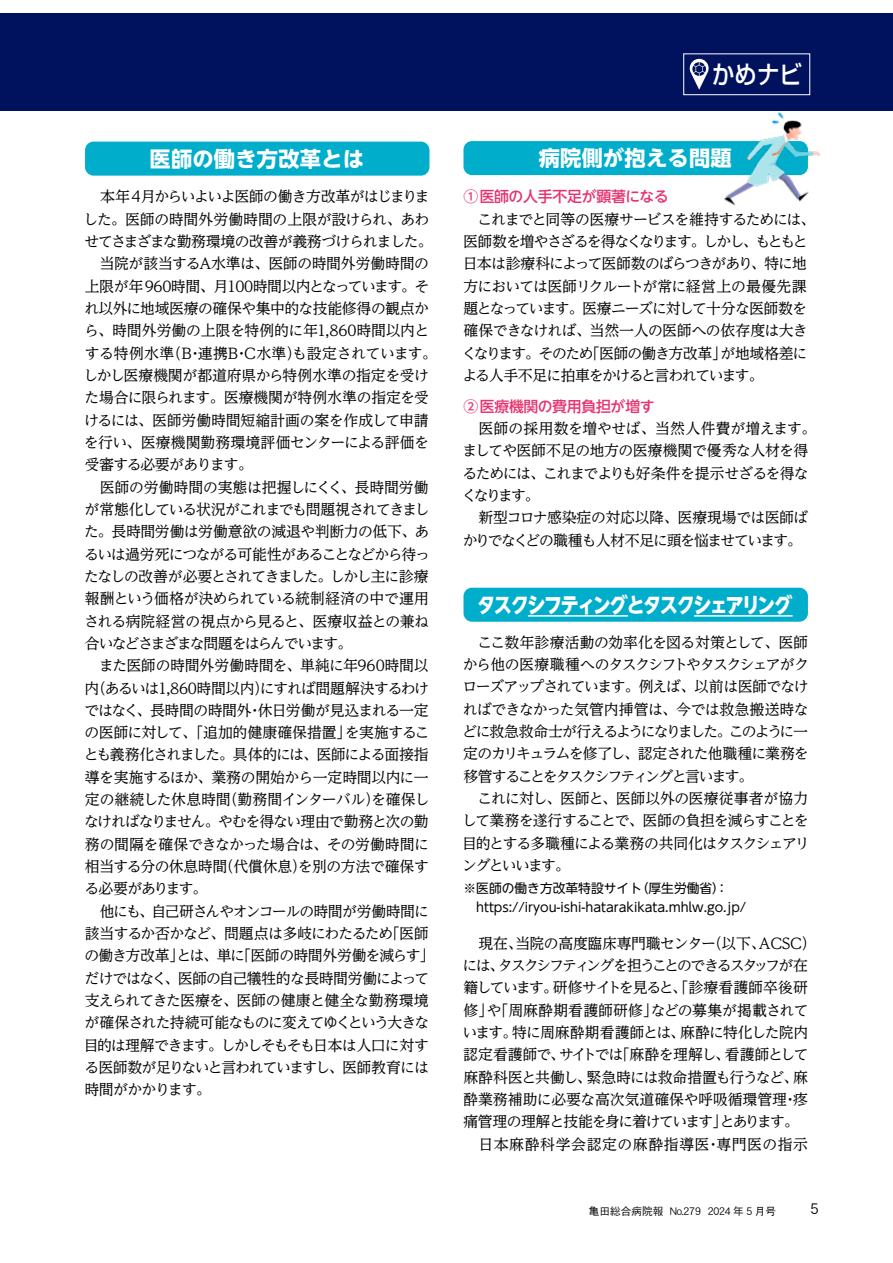
<style>
.page{position:relative;width:893px;height:1263px;background:#fff}
.page>*{position:absolute;margin:0;border:0;box-sizing:border-box;transform-origin:0 0}
.t1{font:500 25.2px "Shin Go Pro";color:#fff;scale:.89 1}
.t2{font:700 21.3px "UD Shin Go NT Pro";letter-spacing:.01em;color:#fff}
.t3{font:800 21.3px "UD Shin Go NT Pro";letter-spacing:-.1em;color:#fff;scale:.85 1}
.t4{font:14.85px/22.4px "Reim Ytwz Pr 6 N";letter-spacing:-.045em;color:#000}
.t5{font:14.85px/22.4px "Reim Ytwz Pr 6 N";letter-spacing:-.07em;color:#000}
.t6{font:14.85px/22.4px "Reim Ytwz Pr 6 N";letter-spacing:-.065em;color:#000}
.t7{font:500 14.85px "UD Shin Go NT Pro";letter-spacing:-.025em;color:#e7336e}
.t8{font:14.85px "DFHS Gothic W3 WINP RKSJ H";color:#000}
.t9{font:12.75px/19.2px "UD Shin Go NT Pro";color:#000}
.t10{font:10.65px "DFHS Gothic W3 WINP RKSJ H";color:#000}
.s1{font-weight:700}
</style>
<div class="page">
<div style="left:0;top:13px;width:893px;height:98px;background:#00125e"></div>
<div style="left:683px;top:53px;width:127px;height:42px;border:1px solid #fff"></div>
<svg style="left:690px;top:59px;width:19px;height:31px"></svg>
<div style="left:85px;top:142px;width:344px;height:34px;background:#00aecc;border-radius:9px"></div>
<div style="left:463px;top:141px;width:345px;height:34px;background:#00aecc;border-radius:9px"></div>
<div style="left:463px;top:588px;width:345px;height:34px;background:#00aecc;border-radius:9px"></div>
<hr style="left:528px;top:615px;width:100px;height:2px;background:#fff">
<hr style="left:694px;top:615px;width:99px;height:2px;background:#fff">
<img style="left:721px;top:112px;width:99px;height:94px">
<h1 class="t1" style="left:712px;top:53px;width:102px">かめナビ</h1>
<h2 class="t2" style="left:150px;top:141px;width:216px">医師の働き方改革とは</h2>
<h2 class="t2" style="left:539px;top:141px;width:195px">病院側が抱える問題</h2>
<p class="t4" style="left:83px;top:185px;width:355px">　本年4月からいよいよ医師の働き方改革がはじまりました。医師の時間外労働時間の上限が設けられ、あわせてさまざまな勤務環境の改善が義務づけられました。　当院が該当するA水準は、医師の時間外労働時間の上限が年960時間、月100時間以内となっています。それ以外に地域医療の確保や集中的な技能修得の観点から、時間外労働の上限を特例的に年1,860時間以内とする特例水準（B・連携B・C水準）も設定されています。しかし医療機関が都道府県から特例水準の指定を受けた場合に限られます。医療機関が特例水準の指定を受けるには、医師労働時間短縮計画の案を作成して申請を行い、医療機関勤務環境評価センターによる評価を受審する必要があります。<br>　医師の労働時間の実態は把握しにくく、長時間労働が常態化している状況がこれまでも問題視されてきました。長時間労働は労働意欲の減退や判断力の低下、あるいは過労死につながる可能性があることなどから待ったなしの改善が必要とされてきました。しかし主に診療報酬という価格が決められている統制経済の中で運用される病院経営の視点から見ると、医療収益との兼ね合いなどさまざまな問題をはらんでいます。<br>　また医師の時間外労働時間を、単純に年960時間以内（あるいは1,860時間以内）にすれば問題解決するわけではなく、長時間の時間外・休日労働が見込まれる一定の医師に対して、「追加的健康確保措置」を実施することも義務化されました。具体的には、医師による面接指導を実施するほか、業務の開始から一定時間以内に一定の継続した休息時間（勤務間インターバル）を確保しなければなりません。やむを得ない理由で勤務と次の勤務の間隔を確保できなかった場合は、その労働時間に相当する分の休息時間（代償休息）を別の方法で確保する必要があります。<br>　他にも、自己研さんやオンコールの時間が労働時間に該当するか否かなど、問題点は多岐にわたるため「医師の働き方改革」とは、単に「医師の時間外労働を減らす」だけではなく、医師の自己犠牲的な長時間労働によって支えられてきた医療を、医師の健康と健全な勤務環境が確保された持続可能なものに変えてゆくという大きな目的は理解できます。しかしそもそも日本は人口に対する医師数が足りないと言われていますし、医師教育には時間がかかります。</p>
<p class="t7" style="left:463px;top:185px;width:207px">① 医師の人手不足が顕著になる</p>
<p class="t6" style="left:462px;top:208px;width:355px">　これまでと同等の医療サービスを維持するためには、医師数を増やさざるを得なくなります。しかし、もともと日本は診療科によって医師数のばらつきがあり、特に地方においては医師リクルートが常に経営上の最優先課題となっています。医療ニーズに対して十分な医師数を確保できなければ、当然一人の医師への依存度は大きくなります。そのため「医師の働き方改革」が地域格差による人手不足に拍車をかけると言われています。</p>
<p class="t7" style="left:463px;top:394px;width:193px">② 医療機関の費用負担が増す</p>
<p class="t4" style="left:462px;top:417px;width:356px">　医師の採用数を増やせば、当然人件費が増えます。ましてや医師不足の地方の医療機関で優秀な人材を得るためには、これまでよりも好条件を提示せざるを得なくなります。<br>　新型コロナ感染症の対応以降、医療現場では医師ばかりでなくどの職種も人材不足に頭を悩ませています。</p>
<h2 class="t3" style="left:477px;top:587px;width:372px"><span class="s1">タスク</span>シフティング<span class="s1">とタスク</span>シェアリング</h2>
<p class="t5" style="left:462px;top:631px;width:350px">　ここ数年診療活動の効率化を図る対策として、医師から他の医療職種へのタスクシフトやタスクシェアがクローズアップされています。例えば、以前は医師でなければできなかった気管内挿管は、今では救急搬送時などに救急救命士が行えるようになりました。このように一定のカリキュラムを修了し、認定された他職種に業務を移管することをタスクシフティングと言います。<br>　これに対し、医師と、医師以外の医療従事者が協力して業務を遂行することで、医師の負担を減らすことを目的とする多職種による業務の共同化はタスクシェアリングといいます。</p>
<p class="t9" style="left:476px;top:878px;width:272px;text-indent:-13px">※医師の働き方改革特設サイト（厚生労働省）：https://iryou-ishi-hatarakikata.mhlw.go.jp/</p>
<p class="t4" style="left:462px;top:931px;width:355px">　現在、当院の高度臨床専門職センター（以下、ACSC）には、タスクシフティングを担うことのできるスタッフが在籍しています。研修サイトを見ると、「診療看護師卒後研修」や「周麻酔期看護師研修」などの募集が掲載されています。特に周麻酔期看護師とは、麻酔に特化した院内認定看護師で、サイトでは「麻酔を理解し、看護師として麻酔科医と共働し、緊急時には救命措置も行うなど、麻酔業務補助に必要な高次気道確保や呼吸循環管理・疼痛管理の理解と技能を身に着けています」とあります。　日本麻酔科学会認定の麻酔指導医・専門医の指示</p>
<p class="t10" style="left:589px;top:1205px;width:189px">亀田総合病院報 No.279 2024 年 5 月号</p>
<p class="t8" style="left:810px;top:1201px;width:10px">5</p>
</div>
